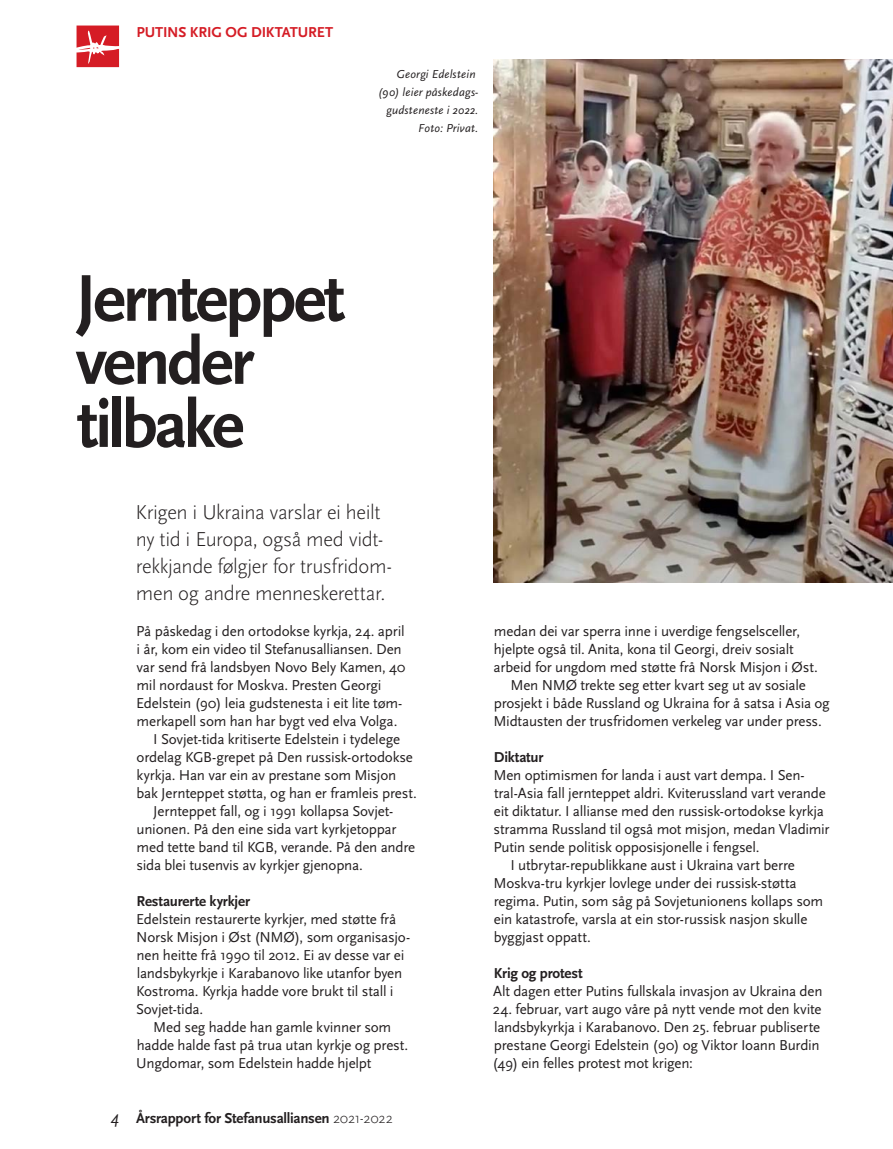
<style>
.page{position:relative;width:893px;height:1149px;background:#fff}
.page>*{position:absolute;margin:0;border:0;box-sizing:border-box;transform-origin:0 0}
.tittel2_45_42{font:700 69px/63px "Scala Sans OT";letter-spacing:-.045em;color:#231f20}
.ingress{font:300 21px/27px "Scala Sans OT";letter-spacing:-.02em;color:#231f20}
.brødtekst{font:15px/18px "Scala Sans OT";letter-spacing:-.015em;color:#231f20}
.Brødtekst_med_innryk{font:15px/18px "Scala Sans OT";letter-spacing:-.015em;color:#231f20}
.mellomtittel{font:700 15px "Scala Sans OT";letter-spacing:-.015em;color:#231f20}
.brødtekst-2{font:700 15px "Scala Sans OT";letter-spacing:-.01em;color:#d51c25}
.bildetekst{font:italic 12px/18px "Scala Sans OT";letter-spacing:.015em;color:#231f20;text-align:right}
.s1{font-weight:400;font-style:italic;font-size:18px}
.s2{font-weight:300}
</style>
<div class="page">
<img style="left:493px;top:60px;width:400px;height:522px">
<svg style="left:76px;top:26px;width:44px;height:41px"></svg>
<p class="brødtekst-2" style="left:137px;top:23px;width:198px">PUTINS KRIG OG DIKTATURET</p>
<p class="bildetekst" style="left:378px;top:65px;width:102px">Georgi Edelstein (90) leier påskedags&shy;gudsteneste i 2022.<br>Foto: Privat.</p>
<p class="tittel2_45_42" style="left:75px;top:268px;width:271px">Jernteppet vender tilbake</p>
<p class="ingress" style="left:135px;top:499px;width:258px">Krigen i Ukraina varslar ei heilt ny tid i Europa, også med vidt&shy;rekkjande følgjer for trusfridom&shy;men og andre menneskerettar.</p>
<p class="brødtekst" style="left:136px;top:622px;width:271px">På påskedag i den ortodokse kyrkja, 24. april i år, kom ein video til Stefanusalliansen. Den var send frå landsbyen Novo Bely Kamen, 40 mil nordaust for Moskva. Presten Georgi Edelstein (90) leia gudstenesta i eit lite tøm&shy;merkapell som han har bygt ved elva Volga.</p>
<p class="Brødtekst_med_innryk" style="left:137px;top:730px;width:282px;text-indent:17px">I Sovjet-tida kritiserte Edelstein i tydelege ordelag KGB-grepet på Den russisk-ortodokse kyrkja. Han var ein av prestane som Misjon bak Jernteppet støtta, og han er framleis prest.</p>
<p class="Brødtekst_med_innryk" style="left:136px;top:802px;width:280px;text-indent:17px">Jernteppet fall, og i 1991 kollapsa Sovjet&shy;unionen. På den eine sida vart kyrkjetoppar med tette band til KGB, verande. På den andre sida blei tusenvis av kyrkjer gjenopna.</p>
<p class="mellomtittel" style="left:137px;top:892px;width:115px">Restaurerte kyrkjer</p>
<p class="brødtekst" style="left:136px;top:910px;width:276px">Edelstein restaurerte kyrkjer, med støtte frå Norsk Misjon i Øst (NMØ), som organisasjo&shy;nen heitte frå 1990 til 2012. Ei av desse var ei landsbykyrkje i Karabanovo like utanfor byen Kostroma. Kyrkja hadde vore brukt til stall i Sovjet-tida.</p>
<p class="Brødtekst_med_innryk" style="left:136px;top:1018px;width:273px;text-indent:17px">Med seg hadde han gamle kvinner som hadde halde fast på trua utan kyrkje og prest.<br>Ungdomar, som Edelstein hadde hjelpt</p>
<p class="mellomtittel" style="left:111px;top:1109px;width:284px"><span class="s1">4</span> Årsrapport for Stefanusalliansen <span class="s2">2021-2022</span></p>
<p class="Brødtekst_med_innryk" style="left:494px;top:622px;width:326px">medan dei var sperra inne i uverdige fengselsceller, hjelpte også til. Anita, kona til Georgi, dreiv sosialt arbeid for ungdom med støtte frå Norsk Misjon i Øst.</p>
<p class="Brødtekst_med_innryk" style="left:493px;top:676px;width:338px;text-align:center">Men NMØ trekte seg etter kvart seg ut av sosiale prosjekt i både Russland og Ukraina for å satsa i Asia og<br>Midtausten der trusfridomen verkeleg var under press.</p>
<p class="mellomtittel" style="left:494px;top:748px;width:51px">Diktatur</p>
<p class="brødtekst" style="left:493px;top:766px;width:338px">Men optimismen for landa i aust vart dempa. I Sen&shy;tral-Asia fall jernteppet aldri. Kviterussland vart verande eit diktatur. I allianse med den russisk-ortodokse kyrkja stramma Russland til også mot misjon, medan Vladimir Putin sende politisk opposisjonelle i fengsel.</p>
<p class="Brødtekst_med_innryk" style="left:493px;top:856px;width:331px;text-indent:17px">I utbrytar-republikkane aust i Ukraina vart berre Moskva-tru kyrkjer lovlege under dei russisk-støtta regima. Putin, som såg på Sovjetunionens kollaps som ein katastrofe, varsla at ein stor-russisk nasjon skulle byggjast oppatt.</p>
<p class="mellomtittel" style="left:494px;top:964px;width:90px">Krig og protest</p>
<p class="brødtekst" style="left:493px;top:982px;width:331px">Alt dagen etter Putins fullskala invasjon av Ukraina den</p>
<p class="brødtekst" style="left:492px;top:1000px;width:331px">24. februar, vart augo våre på nytt vende mot den kvite landsbykyrkja i Karabanovo. Den 25. februar publiserte prestane Georgi Edelstein (90) og Viktor Ioann Burdin (49) ein felles protest mot krigen:</p>
</div>
